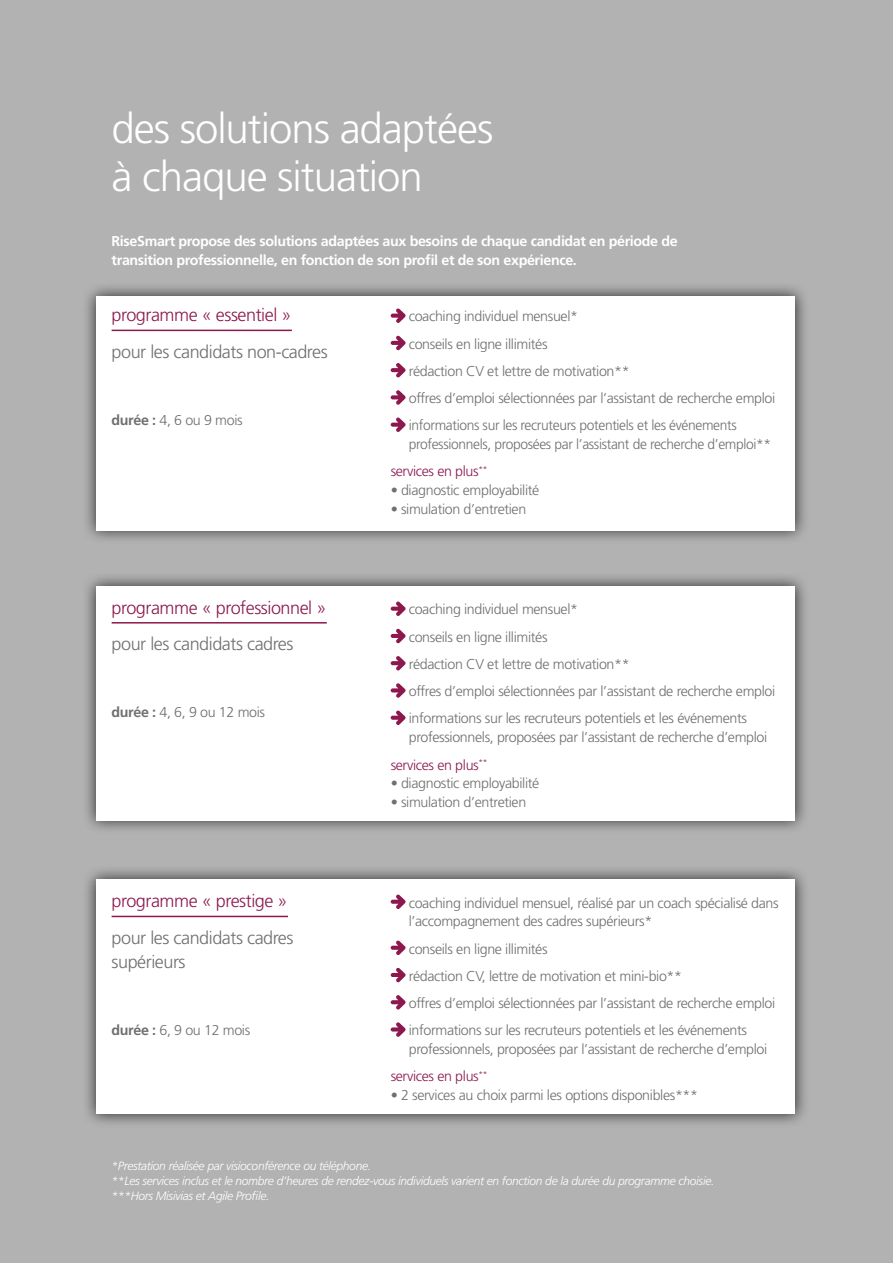
<style>
.page{position:relative;width:893px;height:1263px;background:#b3b2b2}
.page>*{position:absolute;margin:0;border:0;box-sizing:border-box;transform-origin:0 0}
.t1{font:300 42px/48px "Frutiger";letter-spacing:-.025em;color:#fff}
.t2{font:300 18px/24px "Frutiger";letter-spacing:-.025em;color:#706f6f}
.t3{font:300 18px "Frutiger";letter-spacing:-.025em;color:#8c184e}
.t4{font:300 14.25px/27.3px "Frutiger";letter-spacing:-.025em;color:#706f6f}
.t5{font:700 14.25px/18.8px "Frutiger";letter-spacing:-.025em;color:#fff}
.t6{font:italic 300 12px/15px "Frutiger";letter-spacing:-.025em;color:#fff}
.s1{color:#8c184e}
.s2{font-weight:700}
</style>
<div class="page">
<div style="left:82px;top:282px;width:727px;height:262px;background:#000;opacity:.75"></div>
<div style="left:96px;top:296px;width:699px;height:234px;background:#fff"></div>
<div style="left:82px;top:572px;width:727px;height:263px;background:#000;opacity:.75"></div>
<div style="left:96px;top:586px;width:699px;height:234px;background:#fff"></div>
<div style="left:82px;top:865px;width:727px;height:263px;background:#000;opacity:.75"></div>
<div style="left:96px;top:879px;width:699px;height:234px;background:#fff"></div>
<hr style="left:112px;top:330px;width:180px;height:1px;background:#8c184e">
<svg style="left:391px;top:308px;width:15px;height:15px"></svg>
<svg style="left:391px;top:336px;width:15px;height:14px"></svg>
<svg style="left:391px;top:363px;width:15px;height:14px"></svg>
<svg style="left:391px;top:390px;width:15px;height:15px"></svg>
<svg style="left:391px;top:417px;width:15px;height:15px"></svg>
<hr style="left:112px;top:622px;width:215px;height:1px;background:#8c184e">
<svg style="left:391px;top:601px;width:15px;height:15px"></svg>
<svg style="left:391px;top:629px;width:15px;height:14px"></svg>
<svg style="left:391px;top:656px;width:15px;height:14px"></svg>
<svg style="left:391px;top:683px;width:15px;height:15px"></svg>
<svg style="left:391px;top:710px;width:15px;height:15px"></svg>
<hr style="left:112px;top:916px;width:176px;height:1px;background:#8c184e">
<svg style="left:391px;top:894px;width:15px;height:15px"></svg>
<svg style="left:391px;top:940px;width:15px;height:15px"></svg>
<svg style="left:391px;top:968px;width:15px;height:14px"></svg>
<svg style="left:391px;top:995px;width:15px;height:14px"></svg>
<svg style="left:391px;top:1022px;width:15px;height:15px"></svg>
<h1 class="t1" style="left:112px;top:105px;width:383px">des solutions adaptées à chaque situation</h1>
<p class="t5" style="left:112px;top:232px;width:568px">RiseSmart propose des solutions adaptées aux besoins de chaque candidat en période de transition professionnelle, en fonction de son profil et de son expérience.</p>
<p class="t3" style="left:112px;top:305px;width:181px">programme « essentiel »</p>
<p class="t2" style="left:112px;top:340px;width:218px">pour les candidats non-cadres</p>
<p class="t4" style="left:409px;top:303px;width:368px">coaching individuel mensuel*<br>conseils en ligne illimités<br>rédaction CV et lettre de motivation**<br>offres d’emploi sélectionnées par l’assistant de recherche emploi informations sur les recruteurs potentiels et les événements</p>
<p class="t4" style="left:391px;top:431px;width:382px;text-indent:18px">professionnels, proposées par l’assistant de recherche d’emploi** <span class="s1">services en plus</span><sup>**</sup></p>
<p class="t4" style="left:391px;top:477px;width:150px">• diagnostic employabilité</p>
<p class="t4" style="left:391px;top:496px;width:137px">• simulation d’entretien</p>
<p class="t4" style="left:112px;top:406px;width:133px"><span class="s2">durée :</span> 4, 6 ou 9 mois</p>
<p class="t3" style="left:112px;top:597px;width:216px">programme « professionnel »</p>
<p class="t2" style="left:112px;top:632px;width:183px">pour les candidats cadres</p>
<p class="t4" style="left:112px;top:699px;width:155px"><span class="s2">durée :</span> 4, 6, 9 ou 12 mois</p>
<p class="t3" style="left:112px;top:891px;width:177px">programme « prestige »</p>
<p class="t2" style="left:112px;top:926px;width:183px">pour les candidats cadres supérieurs</p>
<p class="t4" style="left:112px;top:1016px;width:140px"><span class="s2">durée :</span> 6, 9 ou 12 mois</p>
<p class="t4" style="left:409px;top:596px;width:368px">coaching individuel mensuel*<br>conseils en ligne illimités<br>rédaction CV et lettre de motivation**<br>offres d’emploi sélectionnées par l’assistant de recherche emploi informations sur les recruteurs potentiels et les événements</p>
<p class="t4" style="left:391px;top:724px;width:378px;text-indent:18px">professionnels, proposées par l’assistant de recherche d’emploi <span class="s1">services en plus</span><sup>**</sup></p>
<p class="t4" style="left:391px;top:770px;width:150px">• diagnostic employabilité</p>
<p class="t4" style="left:391px;top:789px;width:137px">• simulation d’entretien</p>
<p class="t4" style="left:409px;top:893px;width:371px;line-height:18.8px">coaching individuel mensuel, réalisé par un coach spécialisé dans l’accompagnement des cadres supérieurs*</p>
<p class="t4" style="left:409px;top:935px;width:368px">conseils en ligne illimités<br>rédaction CV, lettre de motivation et mini-bio**<br>offres d’emploi sélectionnées par l’assistant de recherche emploi informations sur les recruteurs potentiels et les événements</p>
<p class="t4" style="left:391px;top:1036px;width:378px;text-indent:18px">professionnels, proposées par l’assistant de recherche d’emploi <span class="s1">services en plus</span><sup>**</sup></p>
<p class="t4" style="left:391px;top:1082px;width:309px">• 2 services au choix parmi les options disponibles***</p>
<p class="t6" style="left:112px;top:1158px;width:604px">*Prestation réalisée par visioconférence ou téléphone.<br>**Les services inclus et le nombre d’heures de rendez-vous individuels varient en fonction de la durée du programme choisie. ***Hors Misivias et Agile Profile.</p>
</div>
